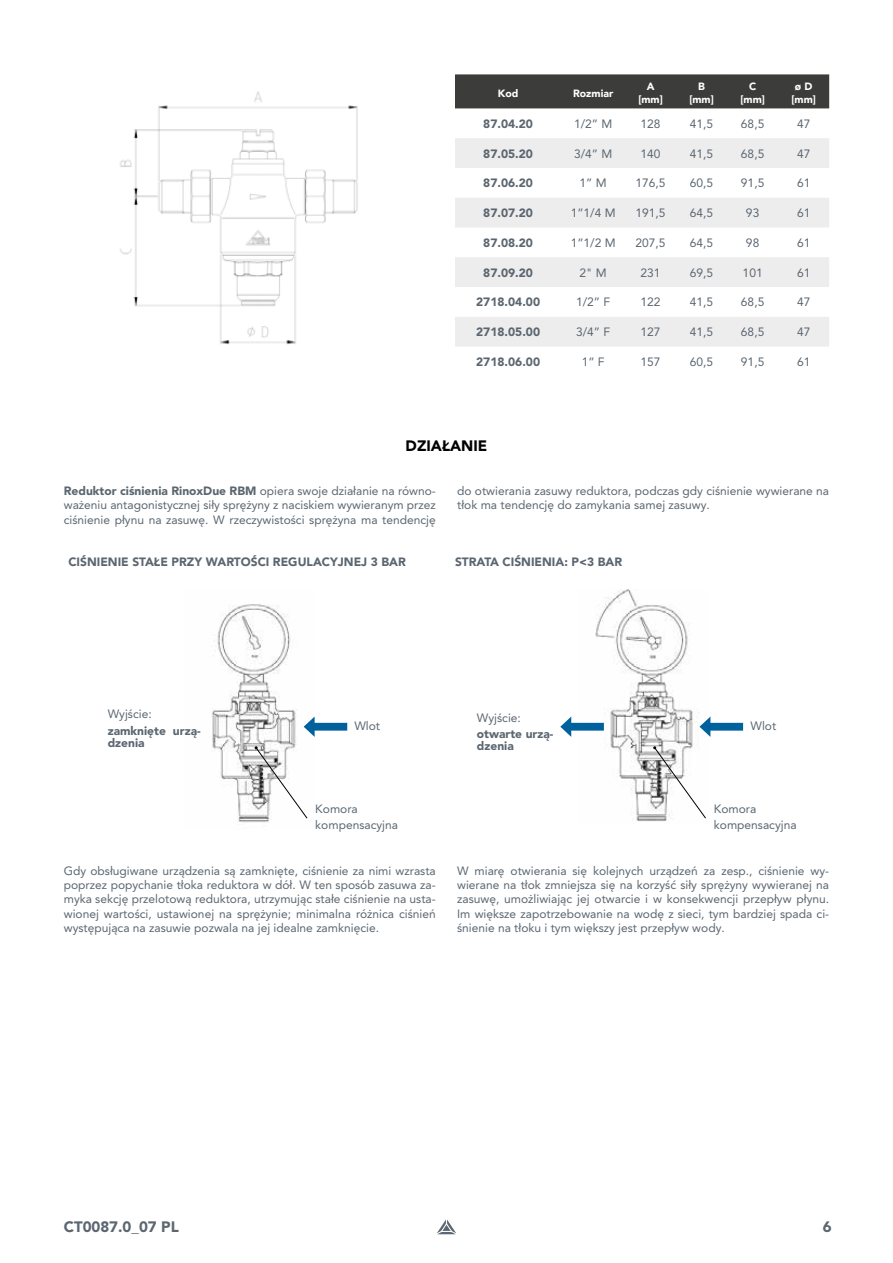
<style>
.page{position:relative;width:893px;height:1263px;background:#fff}
.page>*{position:absolute;margin:0;border:0;box-sizing:border-box;transform-origin:0 0}
.t1{font:900 15px "Avenir LT Pro";color:#5b6670}
.t2{font:900 15px "Avenir LT Pro";color:#000}
.t3{font:12px/14.4px "Avenir LT Pro";color:#5b6670;text-align:justify}
.t4{font:900 12px/12px "Avenir LT Pro";color:#5b6670}
.t5{font:900 10.5px/12.6px "Avenir";color:#fff;text-align:center}
.s1{font-weight:900}
</style>
<div class="page">
<svg style="left:437px;top:1219px;width:19px;height:15px"></svg>
<img style="left:211px;top:604px;width:93px;height:219px">
<img style="left:578px;top:590px;width:121px;height:231px">
<svg style="left:255px;top:746px;width:53px;height:73px"></svg>
<svg style="left:653px;top:746px;width:53px;height:73px"></svg>
<div style="left:455px;top:74px;width:374px;height:34px;background:#3c3c3b"></div>
<svg style="left:455px;top:138px;width:374px;height:209px;fill:#ededed"></svg>
<img style="left:120px;top:91px;width:238px;height:254px">
<div style="left:311px;top:723px;width:36px;height:8px;background:#00619d"></div>
<svg style="left:304px;top:716px;width:11px;height:21px"></svg>
<div style="left:568px;top:723px;width:36px;height:8px;background:#00619d"></div>
<svg style="left:560px;top:717px;width:11px;height:20px"></svg>
<div style="left:707px;top:723px;width:36px;height:8px;background:#00619d"></div>
<svg style="left:699px;top:717px;width:11px;height:20px"></svg>
<p class="t5" style="left:498px;top:86px;width:22px">Kod</p>
<p class="t5" style="left:573px;top:86px;width:42px">Rozmiar</p>
<p class="t5" style="left:638px;top:80px;width:26px">A [mm]</p>
<p class="t5" style="left:689px;top:80px;width:26px">B [mm]</p>
<p class="t5" style="left:740px;top:80px;width:26px">C [mm]</p>
<p class="t5" style="left:791px;top:80px;width:26px">ø D [mm]</p>
<p class="t4" style="left:483px;top:118px;width:51px">87.04.20</p>
<p class="t3" style="left:574px;top:116px;width:40px">1/2” M</p>
<p class="t3" style="left:641px;top:116px;width:22px">128</p>
<p class="t3" style="left:690px;top:116px;width:25px">41,5</p>
<p class="t3" style="left:741px;top:116px;width:25px">68,5</p>
<p class="t3" style="left:797px;top:116px;width:15px">47</p>
<p class="t4" style="left:483px;top:147px;width:51px">87.05.20</p>
<p class="t3" style="left:574px;top:146px;width:40px">3/4” M</p>
<p class="t3" style="left:641px;top:146px;width:22px">140</p>
<p class="t3" style="left:690px;top:146px;width:25px">41,5</p>
<p class="t3" style="left:741px;top:146px;width:25px">68,5</p>
<p class="t3" style="left:797px;top:146px;width:15px">47</p>
<p class="t4" style="left:483px;top:177px;width:51px">87.06.20</p>
<p class="t3" style="left:580px;top:176px;width:29px">1” M</p>
<p class="t3" style="left:636px;top:176px;width:32px">176,5</p>
<p class="t3" style="left:690px;top:176px;width:25px">60,5</p>
<p class="t3" style="left:741px;top:176px;width:25px">91,5</p>
<p class="t3" style="left:797px;top:176px;width:15px">61</p>
<p class="t4" style="left:483px;top:207px;width:51px">87.07.20</p>
<p class="t3" style="left:571px;top:206px;width:46px">1”1/4 M</p>
<p class="t3" style="left:636px;top:206px;width:32px">191,5</p>
<p class="t3" style="left:690px;top:206px;width:25px">64,5</p>
<p class="t3" style="left:746px;top:206px;width:15px">93</p>
<p class="t3" style="left:797px;top:206px;width:15px">61</p>
<p class="t4" style="left:483px;top:237px;width:51px">87.08.20</p>
<p class="t3" style="left:571px;top:235px;width:46px">1”1/2 M</p>
<p class="t3" style="left:636px;top:235px;width:32px">207,5</p>
<p class="t3" style="left:690px;top:235px;width:25px">64,5</p>
<p class="t3" style="left:746px;top:235px;width:15px">98</p>
<p class="t3" style="left:797px;top:235px;width:15px">61</p>
<p class="t4" style="left:483px;top:266px;width:51px">87.09.20</p>
<p class="t3" style="left:580px;top:265px;width:29px">2" M</p>
<p class="t3" style="left:641px;top:265px;width:22px">231</p>
<p class="t3" style="left:690px;top:265px;width:25px">69,5</p>
<p class="t3" style="left:743px;top:265px;width:22px">101</p>
<p class="t3" style="left:797px;top:265px;width:15px">61</p>
<p class="t4" style="left:476px;top:296px;width:65px">2718.04.00</p>
<p class="t3" style="left:576px;top:295px;width:36px">1/2” F</p>
<p class="t3" style="left:641px;top:295px;width:22px">122</p>
<p class="t3" style="left:690px;top:295px;width:25px">41,5</p>
<p class="t3" style="left:741px;top:295px;width:25px">68,5</p>
<p class="t3" style="left:797px;top:295px;width:15px">47</p>
<p class="t4" style="left:476px;top:326px;width:65px">2718.05.00</p>
<p class="t3" style="left:576px;top:325px;width:36px">3/4” F</p>
<p class="t3" style="left:641px;top:325px;width:22px">127</p>
<p class="t3" style="left:690px;top:325px;width:25px">41,5</p>
<p class="t3" style="left:741px;top:325px;width:25px">68,5</p>
<p class="t3" style="left:797px;top:325px;width:15px">47</p>
<p class="t4" style="left:476px;top:356px;width:65px">2718.06.00</p>
<p class="t3" style="left:582px;top:354px;width:24px">1” F</p>
<p class="t3" style="left:641px;top:354px;width:22px">157</p>
<p class="t3" style="left:690px;top:354px;width:25px">60,5</p>
<p class="t3" style="left:741px;top:354px;width:25px">91,5</p>
<p class="t3" style="left:797px;top:354px;width:15px">61</p>
<p class="t2" style="left:406px;top:437px;width:83px">DZIAŁANIE</p>
<p class="t3" style="left:64px;top:483px;width:374px"><span class="s1">Reduktor ciśnienia RinoxDue RBM</span> opiera swoje działanie na równo&shy;ważeniu antagonistycznej siły sprężyny z naciskiem wywieranym przez ciśnienie płynu na zasuwę. W rzeczywistości sprężyna ma tendencję</p>
<p class="t3" style="left:457px;top:483px;width:374px">do otwierania zasuwy reduktora, podczas gdy ciśnienie wywierane na tłok ma tendencję do zamykania samej zasuwy.</p>
<p class="t4" style="left:68px;top:556px;width:339px">CIŚNIENIE STAŁE PRZY WARTOŚCI REGULACYJNEJ 3 BAR</p>
<p class="t4" style="left:455px;top:556px;width:169px">STRATA CIŚNIENIA: P&lt;3 BAR</p>
<p class="t3" style="left:108px;top:707px;width:46px">Wyjście:</p>
<p class="t4" style="left:108px;top:724px;width:94px">zamknięte urzą&shy;dzenia</p>
<p class="t3" style="left:354px;top:718px;width:27px">Wlot</p>
<p class="t3" style="left:477px;top:710px;width:46px">Wyjście:</p>
<p class="t4" style="left:477px;top:728px;width:78px">otwarte urzą&shy;dzenia</p>
<p class="t3" style="left:750px;top:718px;width:27px">Wlot</p>
<p class="t3" style="left:315px;top:800px;width:84px;line-height:16.2px">Komora kompensacyjna</p>
<p class="t3" style="left:714px;top:800px;width:84px;line-height:16.2px">Komora kompensacyjna</p>
<p class="t3" style="left:64px;top:863px;width:374px">Gdy obsługiwane urządzenia są zamknięte, ciśnienie za nimi wzrasta poprzez popychanie tłoka reduktora w dół. W ten sposób zasuwa za&shy;myka sekcję przelotową reduktora, utrzymując stałe ciśnienie na usta&shy;wionej wartości, ustawionej na sprężynie; minimalna różnica ciśnień występująca na zasuwie pozwala na jej idealne zamknięcie.</p>
<p class="t3" style="left:457px;top:863px;width:374px">W miarę otwierania się kolejnych urządzeń za zesp., ciśnienie wy&shy;wierane na tłok zmniejsza się na korzyść siły sprężyny wywieranej na zasuwę, umożliwiając jej otwarcie i w konsekwencji przepływ płynu.<br>Im większe zapotrzebowanie na wodę z sieci, tym bardziej spada ci&shy;śnienie na tłoku i tym większy jest przepływ wody.</p>
<p class="t1" style="left:64px;top:1218px;width:116px">CT0087.0_07 PL</p>
<p class="t1" style="left:823px;top:1218px;width:10px">6</p>
</div>
